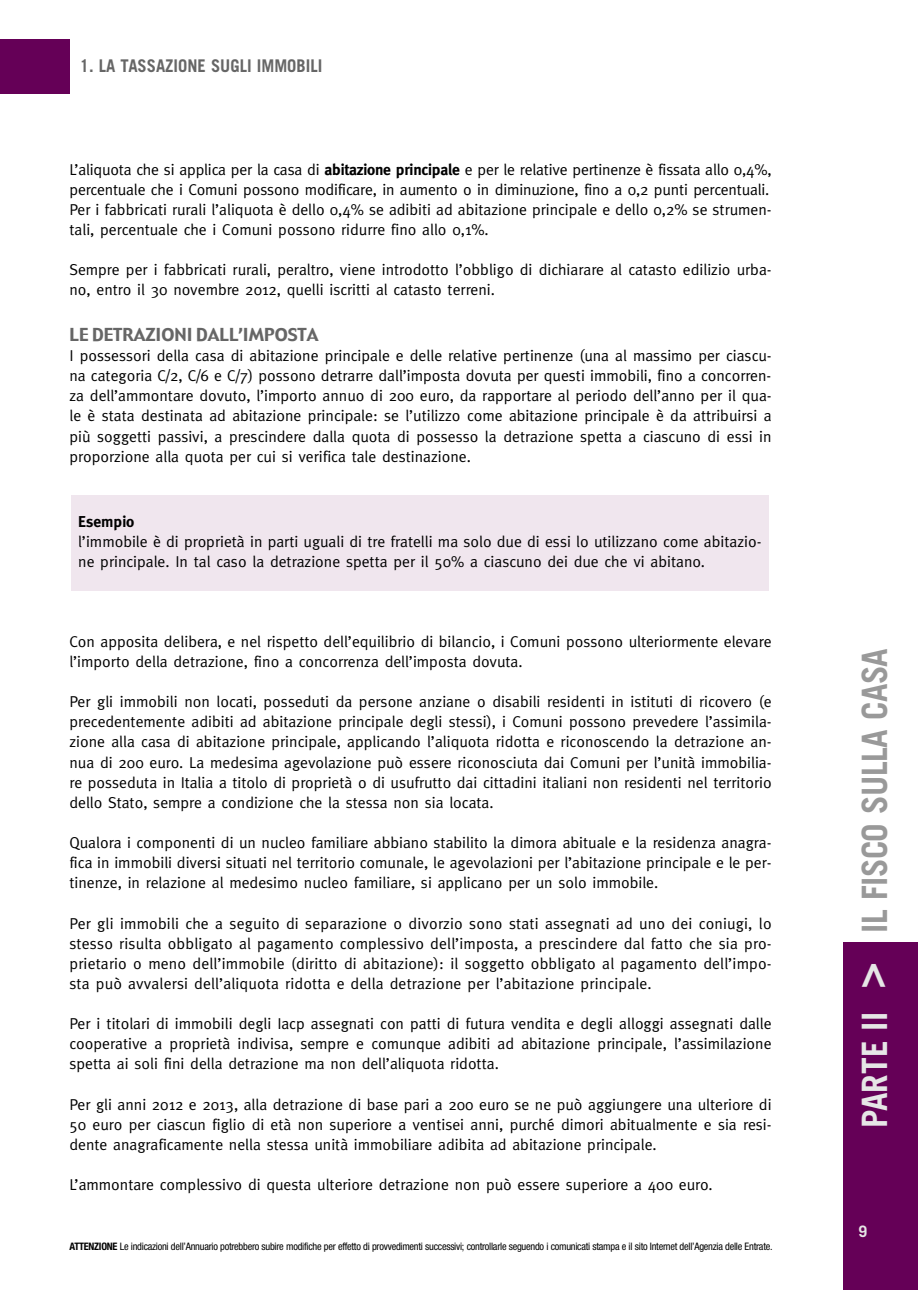
<style>
.page{position:relative;width:918px;height:1290px;background:#fff}
.page>*{position:absolute;margin:0;border:0;box-sizing:border-box;transform-origin:0 0}
.t1{font:700 42px "Trade Gothic";color:#e6e6e6}
.t2{font:700 35px "Trade Gothic";letter-spacing:-.015em;color:#999;scale:.95 1}
.t3{font:700 35px "Trade Gothic";color:#e6e6e6;scale:.95 1}
.t4{font:700 17.5px "Trade Gothic";color:#666;scale:.95 1}
.t5{font:17.5px "Gadget";color:#666}
.t6{font:15.75px/20.1px "Meta";color:#000;text-align:justify}
.t7{font:700 15.75px "Meta";color:#000}
.t8{font:700 15.75px "Trade Gothic";color:#e6e6e6}
.t9{font:condensed 10.33px "Helvetica Neue";letter-spacing:-.025em;color:#000}
.s1{font-weight:700}
</style>
<div class="page">
<div style="left:843px;top:943px;width:75px;height:347px;background:#650057"></div>
<div style="left:71px;top:495px;width:697px;height:95px;background:#f0e6ee"></div>
<div style="left:0;top:40px;width:69px;height:54px;background:#650057"></div>
<p class="t4" style="left:80px;top:59px;width:257px">1. LA TASSAZIONE SUGLI IMMOBILI</p>
<p class="t6" style="left:69px;top:160px;width:703px;text-align:left">L’aliquota che si applica per la casa di <span class="s1">abitazione principale</span> e per le relative pertinenze è fissata allo 0,4%, percentuale che i Comuni possono modificare, in aumento o in diminuzione, fino a 0,2 punti percentuali.<br>Per i fabbricati rurali l’aliquota è dello 0,4% se adibiti ad abitazione principale e dello 0,2% se strumen&shy;tali, percentuale che i Comuni possono ridurre fino allo 0,1%.</p>
<p class="t6" style="left:69px;top:261px;width:703px">Sempre per i fabbricati rurali, peraltro, viene introdotto l’obbligo di dichiarare al catasto edilizio urba&shy;no, entro il 30 novembre 2012, quelli iscritti al catasto terreni.</p>
<p class="t5" style="left:69px;top:323px;width:251px">LE DETRAZIONI DALL’IMPOSTA</p>
<p class="t6" style="left:69px;top:347px;width:703px">I possessori della casa di abitazione principale e delle relative pertinenze (una al massimo per ciascu&shy;na categoria C/2, C/6 e C/7) possono detrarre dall’imposta dovuta per questi immobili, fino a concorren&shy;za dell’ammontare dovuto, l’importo annuo di 200 euro, da rapportare al periodo dell’anno per il qua&shy;le è stata destinata ad abitazione principale: se l’utilizzo come abitazione principale è da attribuirsi a più soggetti passivi, a prescindere dalla quota di possesso la detrazione spetta a ciascuno di essi in proporzione alla quota per cui si verifica tale destinazione.</p>
<p class="t7" style="left:78px;top:514px;width:58px">Esempio</p>
<p class="t6" style="left:78px;top:533px;width:685px">l’immobile è di proprietà in parti uguali di tre fratelli ma solo due di essi lo utilizzano come abitazio&shy;ne principale. In tal caso la detrazione spetta per il 50% a ciascuno dei due che vi abitano.</p>
<p class="t6" style="left:69px;top:632px;width:703px">Con apposita delibera, e nel rispetto dell’equilibrio di bilancio, i Comuni possono ulteriormente elevare l’importo della detrazione, fino a concorrenza dell’imposta dovuta.</p>
<p class="t6" style="left:69px;top:693px;width:703px">Per gli immobili non locati, posseduti da persone anziane o disabili residenti in istituti di ricovero (e precedentemente adibiti ad abitazione principale degli stessi), i Comuni possono prevedere l’assimila&shy;zione alla casa di abitazione principale, applicando l’aliquota ridotta e riconoscendo la detrazione an&shy;nua di 200 euro. La medesima agevolazione può essere riconosciuta dai Comuni per l’unità immobilia&shy;re posseduta in Italia a titolo di proprietà o di usufrutto dai cittadini italiani non residenti nel territorio dello Stato, sempre a condizione che la stessa non sia locata.</p>
<p class="t6" style="left:69px;top:834px;width:703px">Qualora i componenti di un nucleo familiare abbiano stabilito la dimora abituale e la residenza anagra&shy;fica in immobili diversi situati nel territorio comunale, le agevolazioni per l’abitazione principale e le per&shy;tinenze, in relazione al medesimo nucleo familiare, si applicano per un solo immobile.</p>
<p class="t6" style="left:69px;top:914px;width:703px">Per gli immobili che a seguito di separazione o divorzio sono stati assegnati ad uno dei coniugi, lo stesso risulta obbligato al pagamento complessivo dell’imposta, a prescindere dal fatto che sia pro&shy;prietario o meno dell’immobile (diritto di abitazione): il soggetto obbligato al pagamento dell’impo&shy;sta può avvalersi dell’aliquota ridotta e della detrazione per l’abitazione principale.</p>
<p class="t6" style="left:69px;top:1015px;width:703px">Per i titolari di immobili degli Iacp assegnati con patti di futura vendita e degli alloggi assegnati dalle cooperative a proprietà indivisa, sempre e comunque adibiti ad abitazione principale, l’assimilazione spetta ai soli fini della detrazione ma non dell’aliquota ridotta.</p>
<p class="t6" style="left:69px;top:1095px;width:703px">Per gli anni 2012 e 2013, alla detrazione di base pari a 200 euro se ne può aggiungere una ulteriore di 50 euro per ciascun figlio di età non superiore a ventisei anni, purché dimori abitualmente e sia resi&shy;dente anagraficamente nella stessa unità immobiliare adibita ad abitazione principale.</p>
<p class="t6" style="left:69px;top:1176px;width:645px">L’ammontare complessivo di questa ulteriore detrazione non può essere superiore a 400 euro.</p>
<p class="t9" style="left:69px;top:1243px;width:704px"><span class="s1">ATTENZIONE</span> Le indicazioni dell’Annuario potrebbero subire modifiche per effetto di provvedimenti successivi; controllarle seguendo i comunicati stampa e il sito Internet dell’Agenzia delle Entrate.</p>
<h2 class="t2" style="left:862px;top:933px;width:301px;rotate:-90deg">IL FISCO SULLA CASA</h2>
<h1 class="t1" style="left:855px;top:988px;width:27px;rotate:-90deg">&gt;</h1>
<h2 class="t3" style="left:862px;top:1128px;width:124px;rotate:-90deg">PARTE II</h2>
<p class="t8" style="left:858px;top:1226px;width:10px">9</p>
</div>
